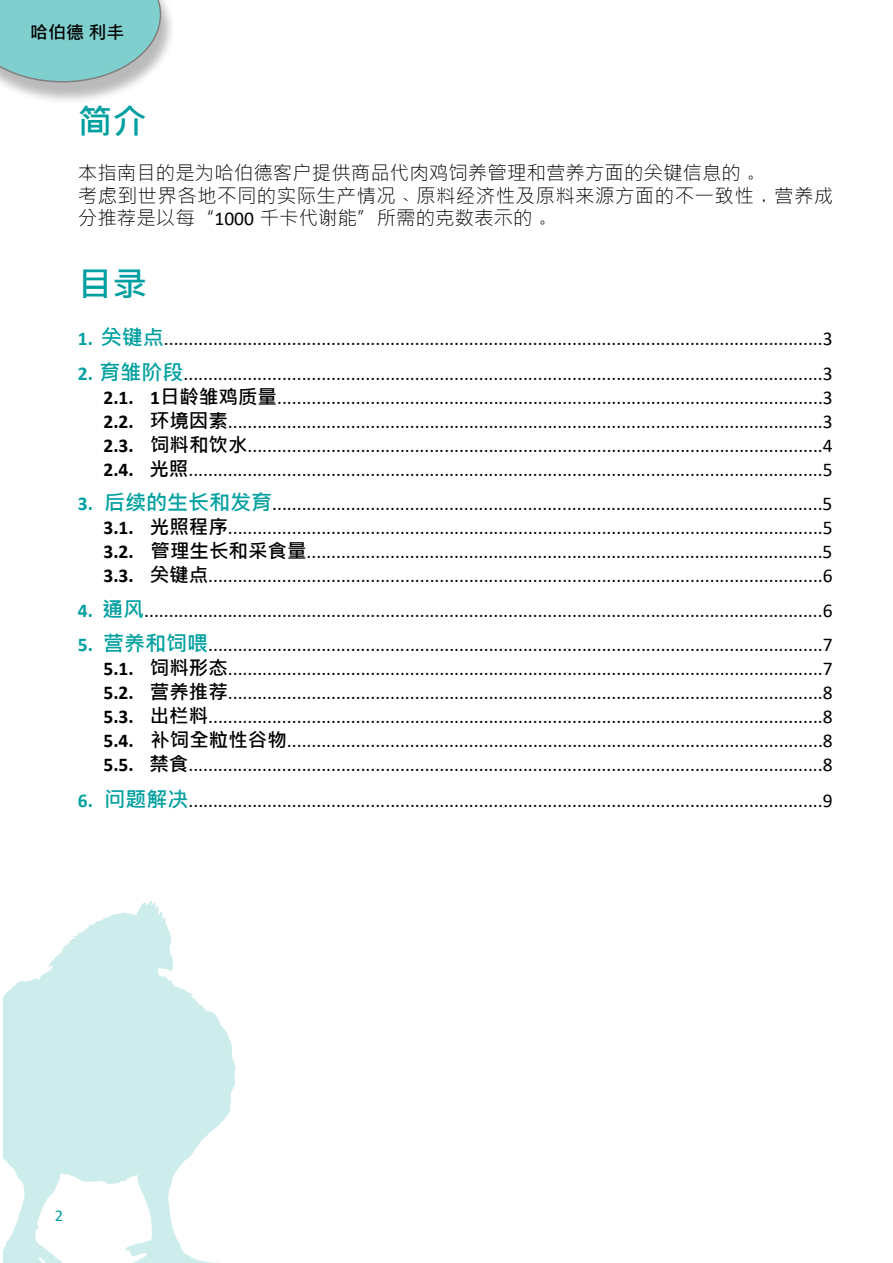
<style>
.page{position:relative;width:893px;height:1263px;background:#fff}
.page>*{position:absolute;margin:0;border:0;box-sizing:border-box;transform-origin:0 0}
.t1{font:34.5px "Microsoft Jheng Hei UI Bold";color:#009fa0}
.t2{font:19.5px/24px "Calibri";color:#000;text-align:justify}
.t3{font:19.5px/22.5px "Microsoft Jheng Hei UI Light";color:#000}
.t4{font:18px "Microsoft Jheng Hei UI Bold";color:#000}
.t5{font:16.5px "Calibri";color:#009fa0}
.s1{font-family:"Calibri"}
.s2{font-weight:700;color:#009fa0}
.s3{font-family:"Microsoft Jheng Hei UI Bold";font-size:21px;color:#009fa0}
.s4{font-weight:700}
.s5{font-family:"Microsoft Jheng Hei UI Bold"}
</style>
<div class="page">
<div style="left:0;top:0;width:176px;height:105px;background:#000;opacity:.55"></div>
<svg style="left:0;top:0;width:161px;height:83px;background:#8acccc"></svg>
<svg style="left:3px;top:900px;width:233px;height:363px;fill:#cdecec"></svg>
<svg style="left:35px;top:1173px;width:117px;height:90px"></svg>
<p class="t4" style="left:30px;top:21px;width:96px">哈伯德 利丰</p>
<h1 class="t1" style="left:78px;top:99px;width:70px">简介</h1>
<p class="t3" style="left:78px;top:162px;width:757px">本指南目的是为哈伯德客户提供商品代肉鸡饲养管理和营养方面的关键信息的。<br>考虑到世界各地不同的实际生产情况、原料经济性及原料来源方面的不一致性，营养成分推荐是以每“<span class="s1">1000</span> 千卡代谢能”所需的克数表示的。</p>
<h1 class="t1" style="left:78px;top:263px;width:70px">目录</h1>
<p class="t2" style="left:78px;top:326px;width:756px"><span class="s2">1.</span> <span class="s3">关键点</span>......................................................................................................................................3</p>
<p class="t2" style="left:103px;top:361px;width:731px;text-indent:-26px"><span class="s2">2.</span> <span class="s3">育雏阶段</span>..................................................................................................................................3<br><span class="s4">2.1. 1</span><span class="s5">日龄雏鸡质量</span>...............................................................................................................3<br><span class="s4">2.2.</span> <span class="s5">环境因素</span>.........................................................................................................................3<br><span class="s4">2.3.</span> <span class="s5">饲料和饮水</span>.....................................................................................................................4<br><span class="s4">2.4.</span> <span class="s5">光照</span>.................................................................................................................................5</p>
<p class="t2" style="left:103px;top:491px;width:731px;text-indent:-26px"><span class="s2">3.</span> <span class="s3">后续的生长和发育</span>................................................................................................................5<br><span class="s4">3.1.</span> <span class="s5">光照程序</span>.........................................................................................................................5<br><span class="s4">3.2.</span> <span class="s5">管理生长和采食量</span>.........................................................................................................5<br><span class="s4">3.3.</span> <span class="s5">关键点</span>.............................................................................................................................6</p>
<p class="t2" style="left:78px;top:598px;width:756px"><span class="s2">4.</span> <span class="s3">通风</span>..........................................................................................................................................6</p>
<p class="t2" style="left:103px;top:632px;width:731px;text-indent:-26px"><span class="s2">5.</span> <span class="s3">营养和饲喂</span>.............................................................................................................................7<br><span class="s4">5.1.</span> <span class="s5">饲料形态</span>.........................................................................................................................7<br><span class="s4">5.2.</span> <span class="s5">营养推荐</span>.........................................................................................................................8<br><span class="s4">5.3.</span> <span class="s5">出栏料</span>.............................................................................................................................8<br><span class="s4">5.4.</span> <span class="s5">补饲全粒性谷物</span>.............................................................................................................8<br><span class="s4">5.5.</span> <span class="s5">禁食</span>.................................................................................................................................8</p>
<p class="t2" style="left:78px;top:788px;width:756px"><span class="s2">6.</span> <span class="s3">问题解决</span>.................................................................................................................................9</p>
<p class="t5" style="left:55px;top:1204px;width:10px">2</p>
</div>
